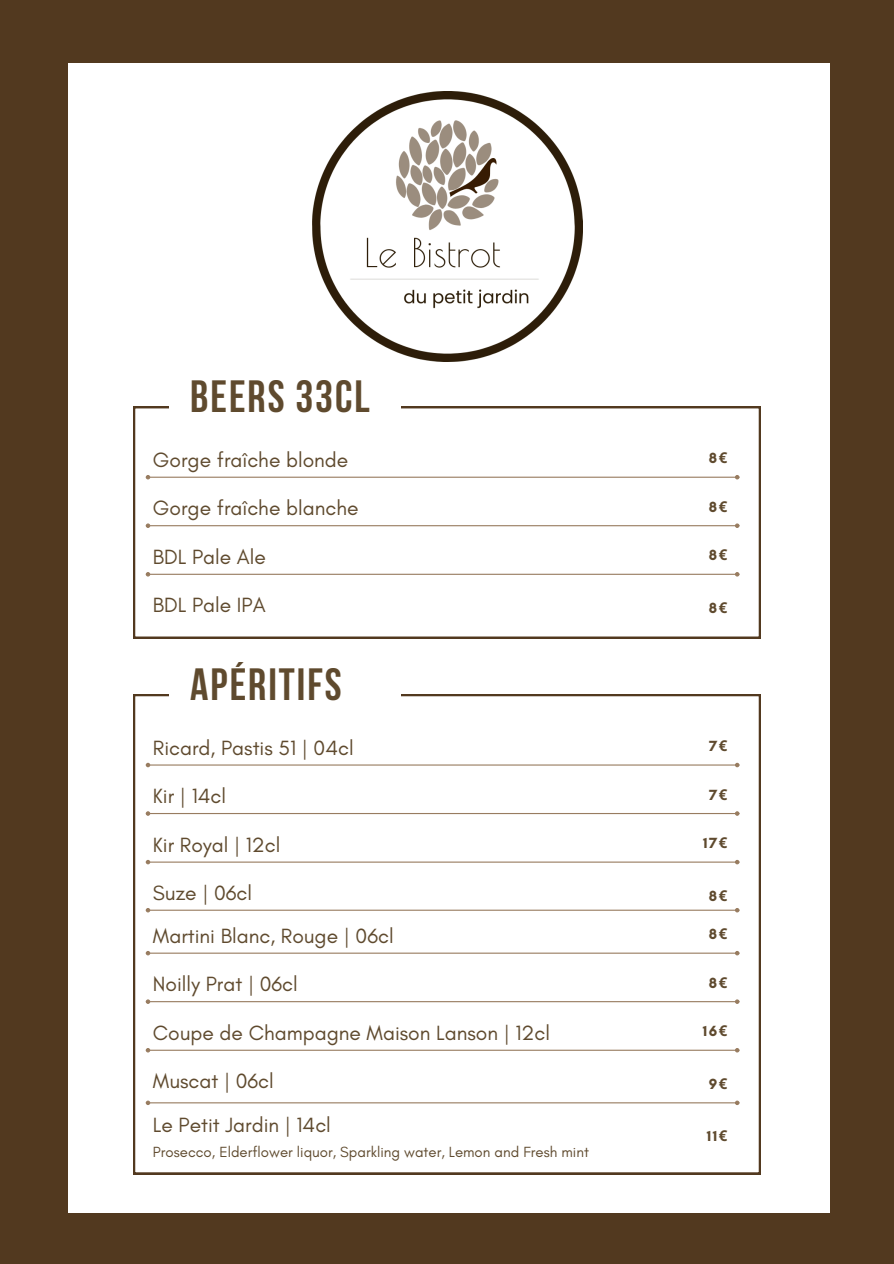
<style>
.page{position:relative;width:894px;height:1264px;background:#fff}
.page>*{position:absolute;margin:0;border:0;box-sizing:border-box;transform-origin:0 0}
.t1{font:700 45px "Bebas Neue";letter-spacing:.045em;color:#5f4a2e}
.t2{font:21px "Glacial Indifference";color:#5f4a2e}
.t3{font:15px "Glacial Indifference";color:#5f4a2e}
.t4{font:700 15px "Glacial Indifference";color:#5f4a2e}
.s1{font-family:"Noto Sans"}
</style>
<div class="page">
<div style="left:0;top:0;width:893px;height:1263px;background:#52391f"></div>
<div style="left:68px;top:63px;width:761px;height:1149px;background:#fff"></div>
<img style="left:312px;top:91px;width:270px;height:270px">
<svg style="left:133px;top:406px;width:627px;height:232px"></svg>
<div style="left:169px;top:374px;width:232px;height:64px;background:#fff"></div>
<hr style="left:150px;top:525px;width:584px;height:1px;background:#987c60">
<svg style="left:146px;top:523px;width:4px;height:5px"></svg>
<svg style="left:734px;top:523px;width:5px;height:5px"></svg>
<hr style="left:150px;top:573px;width:584px;height:2px;background:#987c60">
<svg style="left:146px;top:572px;width:4px;height:4px"></svg>
<svg style="left:734px;top:572px;width:5px;height:4px"></svg>
<svg style="left:133px;top:694px;width:627px;height:480px"></svg>
<div style="left:169px;top:662px;width:232px;height:63px;background:#fff"></div>
<hr style="left:150px;top:813px;width:584px;height:1px;background:#987c60">
<svg style="left:146px;top:811px;width:4px;height:4px"></svg>
<svg style="left:734px;top:811px;width:5px;height:4px"></svg>
<hr style="left:150px;top:861px;width:584px;height:1px;background:#987c60">
<svg style="left:146px;top:859px;width:4px;height:5px"></svg>
<svg style="left:734px;top:859px;width:5px;height:5px"></svg>
<hr style="left:150px;top:952px;width:584px;height:1px;background:#987c60">
<svg style="left:146px;top:950px;width:4px;height:5px"></svg>
<svg style="left:734px;top:950px;width:5px;height:5px"></svg>
<hr style="left:150px;top:1001px;width:584px;height:1px;background:#987c60">
<svg style="left:146px;top:999px;width:4px;height:4px"></svg>
<svg style="left:734px;top:999px;width:5px;height:4px"></svg>
<hr style="left:150px;top:1049px;width:584px;height:1px;background:#987c60">
<svg style="left:146px;top:1047px;width:4px;height:5px"></svg>
<svg style="left:734px;top:1047px;width:5px;height:5px"></svg>
<hr style="left:150px;top:909px;width:584px;height:1px;background:#987c60">
<svg style="left:146px;top:908px;width:4px;height:4px"></svg>
<svg style="left:734px;top:908px;width:5px;height:4px"></svg>
<hr style="left:150px;top:1102px;width:584px;height:1px;background:#987c60">
<svg style="left:146px;top:1100px;width:4px;height:5px"></svg>
<svg style="left:734px;top:1100px;width:5px;height:5px"></svg>
<h1 class="t1" style="left:190px;top:372px;width:181px">BEERS 33CL</h1>
<p class="t2" style="left:153px;top:448px;width:197px">Gorge fraîche blonde</p>
<p class="t2" style="left:153px;top:496px;width:207px">Gorge fraîche blanche</p>
<p class="t2" style="left:153px;top:545px;width:114px">BDL Pale Ale</p>
<p class="t2" style="left:153px;top:593px;width:114px">BDL Pale IPA</p>
<h1 class="t1" style="left:190px;top:659px;width:153px">APÉRITIFS</h1>
<p class="t2" style="left:153px;top:735px;width:202px">Ricard, Pastis 51 | 04cl</p>
<p class="t2" style="left:153px;top:784px;width:75px">Kir | 14cl</p>
<p class="t2" style="left:153px;top:832px;width:129px">Kir Royal | 12cl</p>
<p class="t2" style="left:153px;top:881px;width:101px">Suze | 06cl</p>
<p class="t2" style="left:153px;top:923px;width:242px">Martini Blanc, Rouge | 06cl</p>
<p class="t2" style="left:153px;top:972px;width:146px">Noilly Prat | 06cl</p>
<p class="t2" style="left:153px;top:1021px;width:398px">Coupe de Champagne Maison Lanson | 12cl</p>
<p class="t2" style="left:153px;top:1069px;width:122px">Muscat | 06cl</p>
<p class="t2" style="left:153px;top:1113px;width:179px">Le Petit Jardin | 14cl</p>
<p class="t3" style="left:153px;top:1143px;width:437px">Prosecco, Elderflower liquor, Sparkling water, Lemon and Fresh mint</p>
<p class="t4" style="left:708px;top:449px;width:20px">8<span class="s1">€</span></p>
<p class="t4" style="left:708px;top:497px;width:20px">8<span class="s1">€</span></p>
<p class="t4" style="left:708px;top:546px;width:20px">8<span class="s1">€</span></p>
<p class="t4" style="left:708px;top:598px;width:20px">8<span class="s1">€</span></p>
<p class="t4" style="left:708px;top:736px;width:20px">7<span class="s1">€</span></p>
<p class="t4" style="left:708px;top:785px;width:20px">7<span class="s1">€</span></p>
<p class="t4" style="left:702px;top:833px;width:26px">17<span class="s1">€</span></p>
<p class="t4" style="left:708px;top:886px;width:20px">8<span class="s1">€</span></p>
<p class="t4" style="left:708px;top:924px;width:20px">8<span class="s1">€</span></p>
<p class="t4" style="left:708px;top:973px;width:20px">8<span class="s1">€</span></p>
<p class="t4" style="left:702px;top:1022px;width:26px">16<span class="s1">€</span></p>
<p class="t4" style="left:708px;top:1074px;width:20px">9<span class="s1">€</span></p>
<p class="t4" style="left:706px;top:1126px;width:22px">11<span class="s1">€</span></p>
</div>
